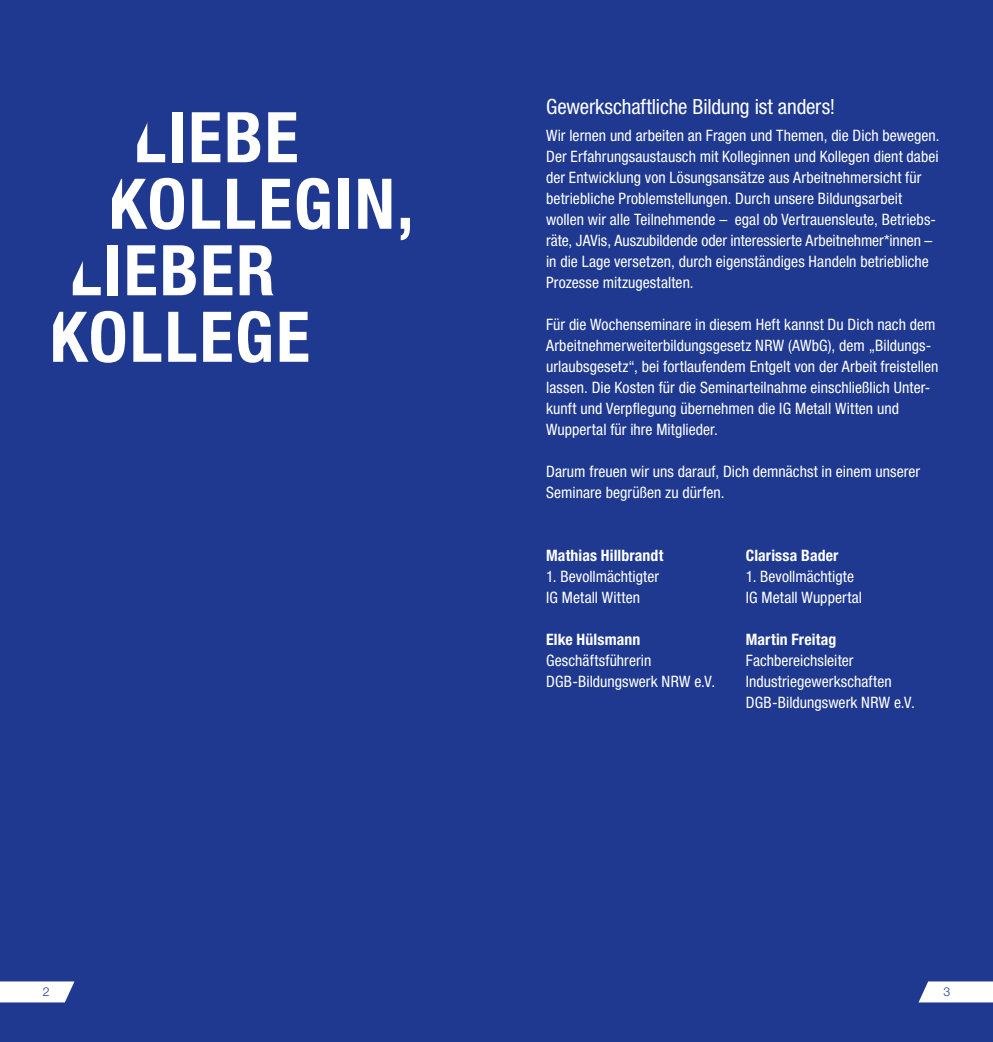
<style>
.page{position:relative;width:993px;height:1042px;background:#fff}
.page>*{position:absolute;margin:0;border:0;box-sizing:border-box;transform-origin:0 0}
.t1{font:700 condensed 70px "Helvetica Neue LT Std";letter-spacing:.03em;color:#fff}
.t2{font:condensed 21px "Helvetica Neue LT Std";letter-spacing:-.01em;color:#fff}
.t3{font:condensed 15.75px/21px "Helvetica Neue LT Std";color:#fff}
.t4{font:700 condensed 15.75px "Helvetica Neue LT Std";letter-spacing:.01em;color:#fff}
.t5{font:300 12.25px "Helvetica Neue LT Std";color:#1e398f}
</style>
<div class="page">
<div style="left:0;top:0;width:992px;height:1042px;background:#1e398f"></div>
<svg style="left:0;top:981px;width:74px;height:21px"></svg>
<svg style="left:918px;top:981px;width:74px;height:21px"></svg>
<h1 class="t1" style="left:134px;top:95px;width:166px">LIEBE</h1>
<h1 class="t1" style="left:108px;top:161px;width:306px">KOLLEGIN,</h1>
<h1 class="t1" style="left:69px;top:228px;width:207px">LIEBER</h1>
<h1 class="t1" style="left:50px;top:294px;width:261px">KOLLEGE</h1>
<h2 class="t2" style="left:546px;top:95px;width:290px">Gewerkschaftliche Bildung ist anders!</h2>
<p class="t3" style="left:546px;top:125px;width:395px">Wir lernen und arbeiten an Fragen und Themen, die Dich bewegen.<br>Der Erfahrungsaustausch mit Kolleginnen und Kollegen dient dabei der Entwicklung von Lösungsansätze aus Arbeitnehmersicht für betriebliche Problemstellungen. Durch unsere Bildungsarbeit wollen wir alle Teilnehmende – egal ob Vertrauensleute, Betriebs&shy;räte, JAVis, Auszubildende oder interessierte Arbeitnehmer*innen – in die Lage versetzen, durch eigenständiges Handeln betriebliche Prozesse mitzugestalten.</p>
<p class="t3" style="left:546px;top:314px;width:393px">Für die Wochenseminare in diesem Heft kannst Du Dich nach dem Arbeitnehmerweiterbildungsgesetz NRW (AWbG), dem „Bildungs&shy;urlaubsgesetz“, bei fortlaufendem Entgelt von der Arbeit freistellen lassen. Die Kosten für die Seminarteilnahme einschließlich Unter&shy;kunft und Verpflegung übernehmen die IG Metall Witten und Wuppertal für ihre Mitglieder.</p>
<p class="t3" style="left:546px;top:461px;width:375px">Darum freuen wir uns darauf, Dich demnächst in einem unserer<br>Seminare begrüßen zu dürfen.</p>
<p class="t4" style="left:546px;top:546px;width:119px">Mathias Hillbrandt</p>
<p class="t4" style="left:745px;top:546px;width:94px">Clarissa Bader</p>
<p class="t3" style="left:546px;top:566px;width:114px">1. Bevollmächtigter</p>
<p class="t3" style="left:745px;top:566px;width:110px">1. Bevollmächtigte</p>
<p class="t3" style="left:546px;top:587px;width:95px">IG Metall Witten</p>
<p class="t3" style="left:745px;top:587px;width:118px">IG Metall Wuppertal</p>
<p class="t4" style="left:546px;top:630px;width:96px">Elke Hülsmann</p>
<p class="t4" style="left:745px;top:630px;width:92px">Martin Freitag</p>
<p class="t3" style="left:546px;top:650px;width:107px">Geschäftsführerin</p>
<p class="t3" style="left:745px;top:650px;width:109px">Fachbereichsleiter</p>
<p class="t3" style="left:546px;top:671px;width:170px">DGB-Bildungswerk NRW e.V.</p>
<p class="t3" style="left:745px;top:671px;width:170px">Industriegewerkschaften<br>DGB-Bildungswerk NRW e.V.</p>
<p class="t5" style="left:43px;top:984px;width:8px">2</p>
<p class="t5" style="left:943px;top:984px;width:8px">3</p>
</div>
